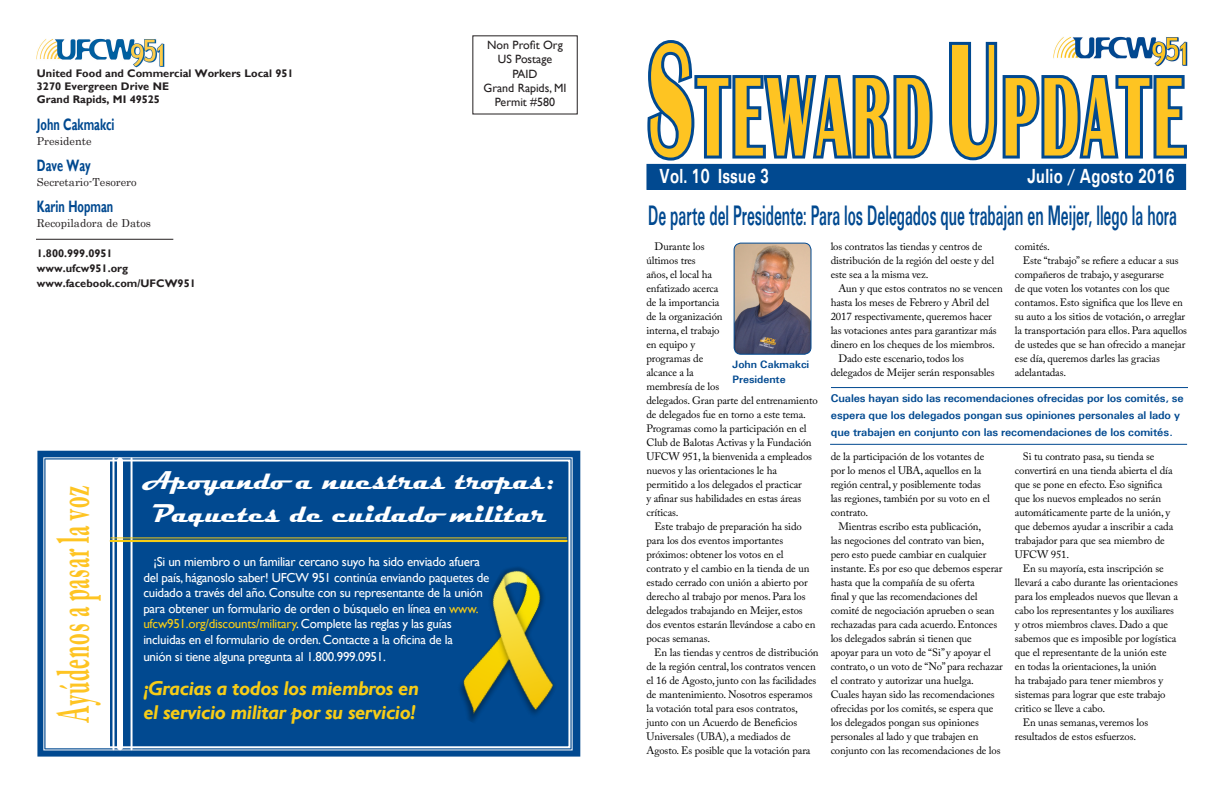
<style>
.page{position:relative;width:1224px;height:792px;background:#fff}
.page>*{position:absolute;margin:0;border:0;box-sizing:border-box;transform-origin:0 0}
.t1{font:700 116.2px "Britannic";letter-spacing:.07em;color:#fec422;scale:.5 1}
.t2{font:700 44px "Adobe Caslon Pro";letter-spacing:.04em;color:#fec422;scale:.5 1}
.t3{font:29px "Unique Light BOLD";color:#014990;scale:.5 1}
.t4{font:700 26px "Magneto";color:#fff}
.t5{font:21px "Unique Extended BOLD";letter-spacing:.03em;color:#fff;scale:.57 1}
.t6{font:italic 700 20px/24px "Gill Sans";letter-spacing:-.02em;color:#f7cc17}
.t7{font:700 16.5px "Gill Sans";color:#014990;scale:.67 1}
.t8{font:13px/15.6px "Gill Sans";letter-spacing:-.02em;color:#fff}
.t9{font:12px "Gill Sans";color:#231f20}
.t10{font:11.5px/17px "Unique Light BOLD";letter-spacing:-.01em;color:#014990}
.t11{font:700 11px "Gill Sans";color:#231f20}
.t12{font:11px "Century";color:#231f20}
.t13{font:11px "Unique Light BOLD";color:#014990}
.t14{font:10.8px/14px "Adobe Caslon Pro";letter-spacing:-.01em;color:#000}
.s1{color:#f7cc17}
.s2{font-size:166px}
</style>
<div class="page">
<svg style="left:646px;top:40px;width:290px;height:124px"></svg>
<svg style="left:949px;top:41px;width:238px;height:120px"></svg>
<div style="left:647px;top:164px;width:539px;height:25px;background:#014990"></div>
<div style="left:646px;top:164px;width:540px;height:26px;border:1px solid #014990"></div>
<img style="left:1054px;top:36px;width:134px;height:30px">
<img style="left:734px;top:243px;width:77px;height:111px">
<div style="left:734px;top:243px;width:77px;height:112px;border:1px solid #014990;border-radius:7px"></div>
<hr style="left:831px;top:387px;width:357px;height:1px;background:#014990">
<hr style="left:830px;top:444px;width:357px;height:1px;background:#014990">
<div style="left:37px;top:451px;width:543px;height:306px;background:#014990;border:2px solid #014990"></div>
<img style="left:577px;top:559px;width:4px;height:191px">
<svg style="left:43px;top:457px;width:530px;height:294px"></svg>
<div style="left:46px;top:460px;width:524px;height:288px;border:2px solid #fff"></div>
<hr style="left:36px;top:239px;width:137px;height:1px;background:#231f20">
<img style="left:36px;top:38px;width:128px;height:30px">
<p class="t11" style="left:37px;top:66px;width:258px">United Food and Commercial Workers Local 951</p>
<p class="t11" style="left:37px;top:80px;width:134px">3270 Evergreen Drive NE</p>
<p class="t11" style="left:37px;top:93px;width:125px">Grand Rapids, MI 49525</p>
<p class="t7" style="left:37px;top:115px;width:117px">John Cakmakci</p>
<p class="t12" style="left:37px;top:132px;width:56px">Presidente</p>
<p class="t7" style="left:37px;top:156px;width:82px">Dave Way</p>
<p class="t12" style="left:37px;top:173px;width:101px">Secretario-Tesorero</p>
<p class="t7" style="left:37px;top:197px;width:115px">Karin Hopman</p>
<p class="t12" style="left:37px;top:214px;width:116px">Recopiladora de Datos</p>
<p class="t11" style="left:37px;top:247px;width:77px">1.800.999.0951</p>
<p class="t11" style="left:37px;top:262px;width:93px">www.ufcw951.org</p>
<p class="t11" style="left:37px;top:277px;width:160px">www.facebook.com/UFCW951</p>
<p class="t9" style="left:487px;top:38px;width:77px">Non Profit Org</p>
<p class="t9" style="left:498px;top:52px;width:56px">US Postage</p>
<p class="t9" style="left:512px;top:67px;width:27px">PAID</p>
<p class="t9" style="left:484px;top:81px;width:84px">Grand Rapids, MI</p>
<p class="t9" style="left:495px;top:95px;width:62px">Permit #580</p>
<p class="t2" style="left:48px;top:722px;width:473px;rotate:-90deg">Ayúdenos a pasar la voz</p>
<p class="t4" style="left:143px;top:465px;width:413px">Apoyando a nuestras tropas:</p>
<p class="t4" style="left:151px;top:498px;width:397px">Paquetes de cuidado militar</p>
<p class="t8" style="left:143px;top:554px;width:348px;text-indent:10px">¡Si un miembro o un familiar cercano suyo ha sido enviado afuera del país, háganoslo saber! UFCW 951 continúa enviando paquetes de cuidado a través del año. Consulte con su representante de la unión para obtener un formulario de orden o búsquelo en línea en <span class="s1">www. ufcw951.org/discounts/military</span>. Complete las reglas y las guías incluidas en el formulario de orden. Contacte a la oficina de la</p>
<p class="t8" style="left:143px;top:649px;width:244px">unión si tiene alguna pregunta al 1.800.999.0951.</p>
<p class="t6" style="left:143px;top:677px;width:277px">¡Gracias a todos los miembros en el servicio militar por su servicio!</p>
<p class="t1" style="left:648px;top:51px;width:1073px"><span class="s2">S</span>TEWARD <span class="s2">U</span>PDATE</p>
<p class="t5" style="left:660px;top:164px;width:193px">Vol. 10 Issue 3</p>
<p class="t5" style="left:1028px;top:164px;width:259px">Julio / Agosto 2016</p>
<p class="t3" style="left:648px;top:199px;width:1059px">De parte del Presidente: Para los Delegados que trabajan en Meijer, llego la hora</p>
<p class="t14" style="left:646px;top:239px;width:173px;text-indent:8px">Durante los<br>últimos tres<br>años, el local ha<br>enfatizado acerca<br>de la importancia<br>de la organización<br>interna, el trabajo<br>en equipo y<br>programas de<br>alcance a la<br>membresía de los<br>delegados. Gran parte del entrenamiento de delegados fue en torno a este tema.<br>Programas como la participación en el<br>Club de Balotas Activas y la Fundación<br>UFCW 951, la bienvenida a empleados nuevos y las orientaciones le ha permitido a los delegados el practicar<br>y afinar sus habilidades en estas áreas críticas.</p>
<p class="t14" style="left:646px;top:519px;width:170px;text-indent:8px">Este trabajo de preparación ha sido para los dos eventos importantes próximos: obtener los votos en el contrato y el cambio en la tienda de un estado cerrado con unión a abierto por derecho al trabajo por menos. Para los delegados trabajando en Meijer, estos dos eventos estarán llevándose a cabo en pocas semanas.</p>
<p class="t14" style="left:646px;top:645px;width:174px;text-indent:8px">En las tiendas y centros de distribución de la región central, los contratos vencen el 16 de Agosto, junto con las facilidades de mantenimiento. Nosotros esperamos la votación total para esos contratos, junto con un Acuerdo de Beneficios Universales (UBA), a mediados de Agosto. Es posible que la votación para</p>
<p class="t14" style="left:831px;top:239px;width:165px">los contratos las tiendas y centros de distribución de la región del oeste y del este sea a la misma vez.</p>
<p class="t14" style="left:831px;top:281px;width:174px;text-indent:8px">Aun y que estos contratos no se vencen hasta los meses de Febrero y Abril del 2017 respectivamente, queremos hacer las votaciones antes para garantizar más dinero en los cheques de los miembros.</p>
<p class="t14" style="left:831px;top:351px;width:165px;text-indent:8px">Dado este escenario, todos los delegados de Meijer serán responsables</p>
<p class="t14" style="left:1015px;top:239px;width:37px">comités.</p>
<p class="t14" style="left:1015px;top:253px;width:174px;text-indent:8px">Este “trabajo” se refiere a educar a sus compañeros de trabajo, y asegurarse<br>de que voten los votantes con los que contamos. Esto significa que los lleve en su auto a los sitios de votación, o arreglar la transportación para ellos. Para aquellos de ustedes que se han ofrecido a manejar ese día, queremos darles las gracias adelantadas.</p>
<p class="t13" style="left:733px;top:358px;width:78px">John Cakmakci</p>
<p class="t13" style="left:733px;top:373px;width:55px">Presidente</p>
<p class="t10" style="left:831px;top:389px;width:354px">Cuales hayan sido las recomendaciones ofrecidas por los comités, se espera que los delegados pongan sus opiniones personales al lado y que trabajen en conjunto con las recomendaciones de los comités.</p>
<p class="t14" style="left:831px;top:449px;width:161px">de la participación de los votantes de por lo menos el UBA, aquellos en la región central, y posiblemente todas las regiones, también por su voto en el contrato.</p>
<p class="t14" style="left:831px;top:519px;width:174px;text-indent:8px">Mientras escribo esta publicación,<br>las negociones del contrato van bien, pero esto puede cambiar en cualquier instante. Es por eso que debemos esperar hasta que la compañía de su oferta<br>final y que las recomendaciones del comité de negociación aprueben o sean rechazadas para cada acuerdo. Entonces los delegados sabrán si tienen que<br>apoyar para un voto de “Si” y apoyar el contrato, o un voto de “No” para rechazar el contrato y autorizar una huelga.<br>Cuales hayan sido las recomendaciones ofrecidas por los comités, se espera que los delegados pongan sus opiniones personales al lado y que trabajen en conjunto con las recomendaciones de los</p>
<p class="t14" style="left:1015px;top:449px;width:160px;text-indent:8px">Si tu contrato pasa, su tienda se convertirá en una tienda abierta el día que se pone en efecto. Eso significa que los nuevos empleados no serán automáticamente parte de la unión, y que debemos ayudar a inscribir a cada trabajador para que sea miembro de<br>UFCW 951.</p>
<p class="t14" style="left:1015px;top:561px;width:165px;text-indent:8px">En su mayoría, esta inscripción se llevará a cabo durante las orientaciones para los empleados nuevos que llevan a cabo los representantes y los auxiliares y otros miembros claves. Dado a que sabemos que es imposible por logística que el representante de la unión este en todas la orientaciones, la unión<br>ha trabajado para tener miembros y sistemas para lograr que este trabajo critico se lleve a cabo.</p>
<p class="t14" style="left:1015px;top:715px;width:135px;text-indent:8px">En unas semanas, veremos los resultados de estos esfuerzos.</p>
</div>
